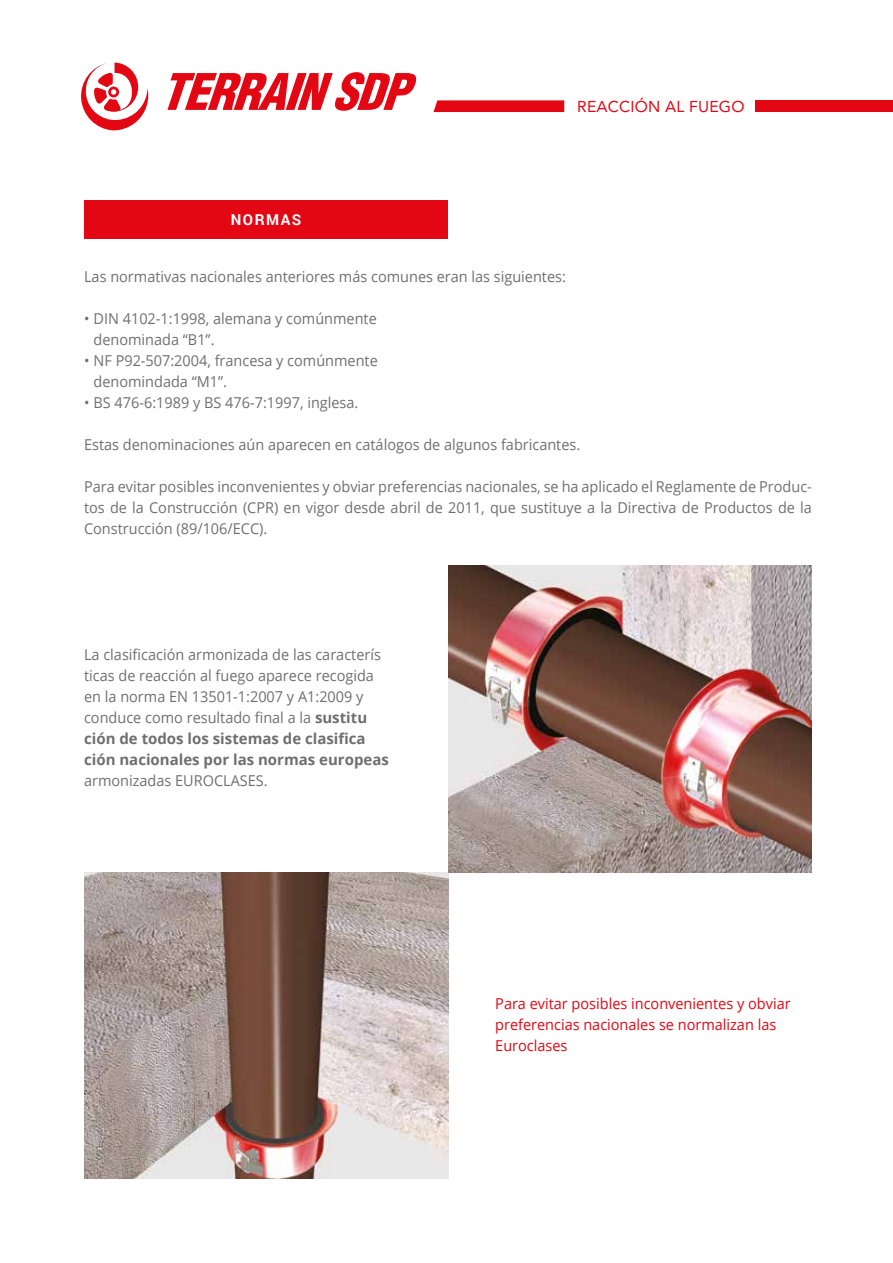
<style>
.page{position:relative;width:893px;height:1263px;background:#fff}
.page>*{position:absolute;margin:0;border:0;box-sizing:border-box;transform-origin:0 0}
.t1{font:15.75px "Avenir";letter-spacing:.015em;color:#e30613}
.t2{font:15px/21px "Open Sans";color:#706f6f}
.t3{font:15px/21px "Open Sans";color:#e30613}
.t4{font:700 15px "Roboto";letter-spacing:.1em;color:#fff}
.s1{font-weight:700}
</style>
<div class="page">
<div style="left:84px;top:201px;width:364px;height:38px;background:#e30613"></div>
<svg style="left:167px;top:72px;width:250px;height:39px"></svg>
<svg style="left:81px;top:62px;width:68px;height:69px"></svg>
<div style="left:755px;top:100px;width:138px;height:12px;background:#e30613"></div>
<svg style="left:433px;top:100px;width:131px;height:12px"></svg>
<img style="left:84px;top:872px;width:364px;height:307px">
<img style="left:448px;top:565px;width:364px;height:307px">
<p class="t4" style="left:231px;top:210px;width:72px">NORMAS</p>
<p class="t1" style="left:577px;top:94px;width:169px">REACCIÓN AL FUEGO</p>
<p class="t2" style="left:84px;top:266px;width:483px">Las normativas nacionales anteriores más comunes eran las siguientes:</p>
<p class="t2" style="left:94px;top:308px;width:285px;text-indent:-9px">• DIN 4102-1:1998, alemana y comúnmente denominada “B1”.</p>
<p class="t2" style="left:94px;top:350px;width:286px;text-indent:-9px">• NF P92-507:2004, francesa y comúnmente denomindada “M1”.</p>
<p class="t2" style="left:84px;top:392px;width:276px">• BS 476-6:1989 y BS 476-7:1997, inglesa.</p>
<p class="t2" style="left:84px;top:434px;width:498px">Estas denominaciones aún aparecen en catálogos de algunos fabricantes.</p>
<p class="t2" style="left:84px;top:476px;width:729px;text-align:justify">Para evitar posibles inconvenientes y obviar preferencias nacionales, se ha aplicado el Reglamente de Produc&shy;tos de la Construcción (CPR) en vigor desde abril de 2011, que sustituye a la Directiva de Productos de la Construcción (89/106/ECC).</p>
<p class="t2" style="left:84px;top:644px;width:306px">La clasificación armonizada de las caracterís ticas de reacción al fuego aparece recogida en la norma EN 13501-1:2007 y A1:2009 y conduce como resultado final a la <span class="s1">sustitu ción de todos los sistemas de clasifica ción nacionales por las normas europeas</span></p>
<p class="t2" style="left:84px;top:770px;width:185px">armonizadas EUROCLASES.</p>
<p class="t3" style="left:495px;top:992px;width:297px">Para evitar posibles inconvenientes y obviar preferencias nacionales se normalizan las<br>Euroclases</p>
</div>
